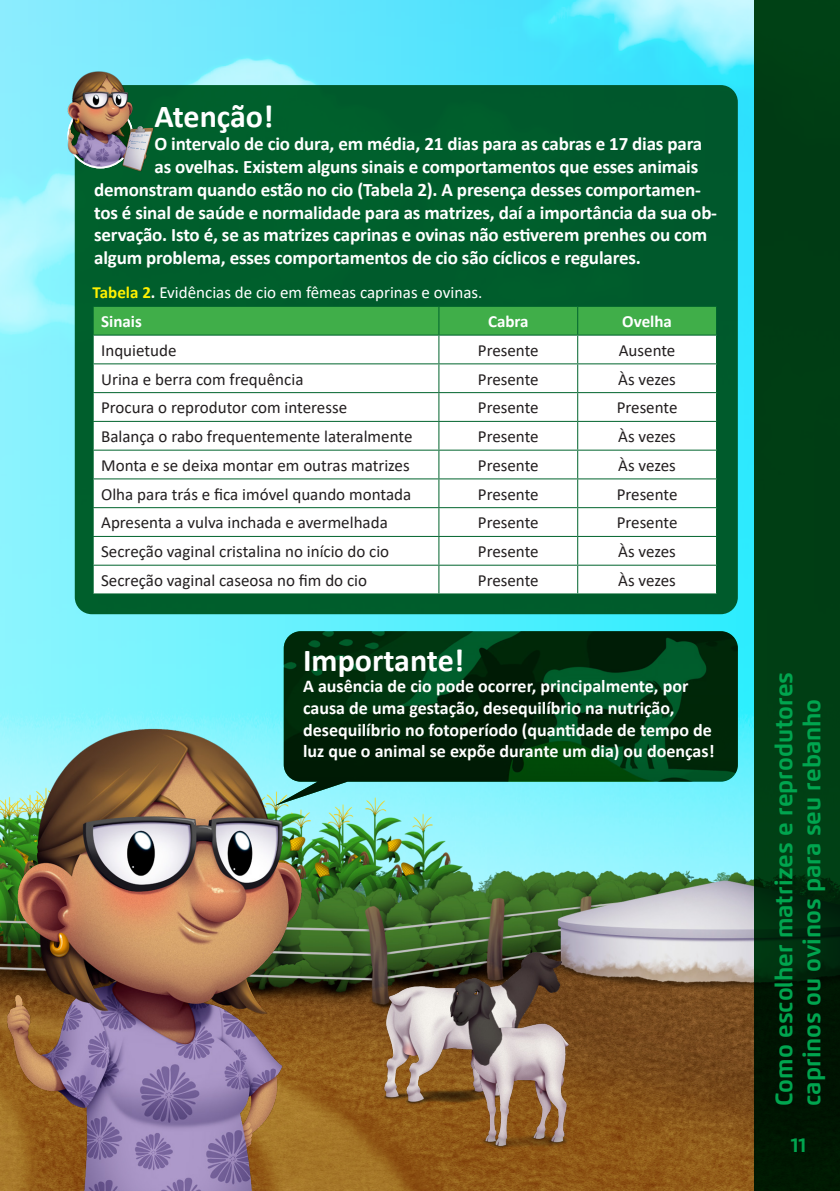
<style>
.page{position:relative;width:840px;height:1191px;background:#fff}
.page>*{position:absolute;margin:0;border:0;box-sizing:border-box;transform-origin:0 0}
.t1{font:700 32px "Calibri";color:#fff}
.t2{font:700 24px/28px "Flexo";color:#00a54f}
.t3{font:700 20px "Flexo";color:#00a54f}
.t4{font:700 19px "Calibri";letter-spacing:-.01em;color:#fff}
.t5{font:700 18px/21.6px "Calibri";color:#fff}
.t6{font:17px "Calibri";color:#231f20}
.t7{font:17px "Calibri";color:#fff}
.t8{font:700 17px "Calibri";color:#fff}
.s1{font-weight:700;color:#fff101}
.s2{font-weight:700}
</style>
<div class="page">
<img style="left:0;top:0;width:754px;height:731px">
<img style="left:462px;top:731px;width:292px;height:460px">
<div style="left:75px;top:85px;width:662px;height:529px;background:#005d2c;border-radius:17px"></div>
<svg style="left:93px;top:306px;width:623px;height:287px;background:#e2f1e5"></svg>
<hr style="left:93px;top:593px;width:345px;height:1px;background:#00642d">
<hr style="left:438px;top:593px;width:139px;height:1px;background:#00642d">
<hr style="left:577px;top:593px;width:139px;height:1px;background:#00642d">
<img style="left:0;top:582px;width:162px;height:96px">
<img style="left:65px;top:69px;width:89px;height:103px">
<img style="left:274px;top:631px;width:463px;height:175px">
<img style="left:0;top:678px;width:462px;height:513px">
<img style="left:380px;top:952px;width:181px;height:154px">
<img style="left:450px;top:979px;width:119px;height:172px">
<svg style="left:754px;top:0;width:85px;height:1191px;background:#003410"></svg>
<p class="t1" style="left:154px;top:94px;width:121px">Atenção!</p>
<p class="t4" style="left:154px;top:130px;width:549px">O intervalo de cio dura, em média, 21 dias para as cabras e 17 dias para</p>
<p class="t4" style="left:154px;top:153px;width:545px">as ovelhas. Existem alguns sinais e comportamentos que esses animais</p>
<p class="t4" style="left:94px;top:176px;width:608px">demonstram quando estão no cio (Tabela 2). A presença desses comportamen-</p>
<p class="t4" style="left:94px;top:199px;width:624px">tos é sinal de saúde e normalidade para as matrizes, daí a importância da sua ob-</p>
<p class="t4" style="left:94px;top:222px;width:614px">servação. Isto é, se as matrizes caprinas e ovinas não estiverem prenhes ou com</p>
<p class="t4" style="left:94px;top:244px;width:548px">algum problema, esses comportamentos de cio são cíclicos e regulares.</p>
<p class="t7" style="left:93px;top:280px;width:391px"><span class="s1">Tabela 2</span><span class="s2">.</span> Evidências de cio em fêmeas caprinas e ovinas.</p>
<p class="t8" style="left:101px;top:309px;width:42px">Sinais</p>
<p class="t8" style="left:487px;top:309px;width:42px">Cabra</p>
<p class="t8" style="left:622px;top:309px;width:51px">Ovelha</p>
<p class="t6" style="left:101px;top:338px;width:77px">Inquietude</p>
<p class="t6" style="left:477px;top:338px;width:62px">Presente</p>
<p class="t6" style="left:618px;top:338px;width:58px">Ausente</p>
<p class="t6" style="left:101px;top:367px;width:204px">Urina e berra com frequência</p>
<p class="t6" style="left:477px;top:367px;width:62px">Presente</p>
<p class="t6" style="left:618px;top:367px;width:59px">Às vezes</p>
<p class="t6" style="left:101px;top:396px;width:247px">Procura o reprodutor com interesse</p>
<p class="t6" style="left:477px;top:396px;width:62px">Presente</p>
<p class="t6" style="left:616px;top:396px;width:62px">Presente</p>
<p class="t6" style="left:101px;top:425px;width:312px">Balança o rabo frequentemente lateralmente</p>
<p class="t6" style="left:477px;top:425px;width:62px">Presente</p>
<p class="t6" style="left:618px;top:425px;width:59px">Às vezes</p>
<p class="t6" style="left:101px;top:453px;width:310px">Monta e se deixa montar em outras matrizes</p>
<p class="t6" style="left:477px;top:453px;width:62px">Presente</p>
<p class="t6" style="left:618px;top:453px;width:59px">Às vezes</p>
<p class="t6" style="left:101px;top:482px;width:311px">Olha para trás e fica imóvel quando montada</p>
<p class="t6" style="left:477px;top:482px;width:62px">Presente</p>
<p class="t6" style="left:616px;top:482px;width:62px">Presente</p>
<p class="t6" style="left:101px;top:511px;width:288px">Apresenta a vulva inchada e avermelhada</p>
<p class="t6" style="left:477px;top:511px;width:62px">Presente</p>
<p class="t6" style="left:616px;top:511px;width:62px">Presente</p>
<p class="t6" style="left:101px;top:540px;width:289px">Secreção vaginal cristalina no início do cio</p>
<p class="t6" style="left:477px;top:540px;width:62px">Presente</p>
<p class="t6" style="left:618px;top:540px;width:59px">Às vezes</p>
<p class="t6" style="left:101px;top:568px;width:267px">Secreção vaginal caseosa no fim do cio</p>
<p class="t6" style="left:477px;top:568px;width:62px">Presente</p>
<p class="t6" style="left:618px;top:568px;width:59px">Às vezes</p>
<p class="t1" style="left:303px;top:637px;width:162px">Importante!</p>
<p class="t5" style="left:303px;top:675px;width:413px">A ausência de cio pode ocorrer, principalmente, por causa de uma gestação, desequilíbrio na nutrição, desequilíbrio no fotoperíodo (quantidade de tempo de luz que o animal se expõe durante um dia) ou doenças!</p>
<h2 class="t2" style="left:769px;top:1106px;width:435px;rotate:-90deg">Como escolher matrizes e reprodutores caprinos ou ovinos para seu rebanho</h2>
<p class="t3" style="left:790px;top:1132px;width:17px">11</p>
</div>
